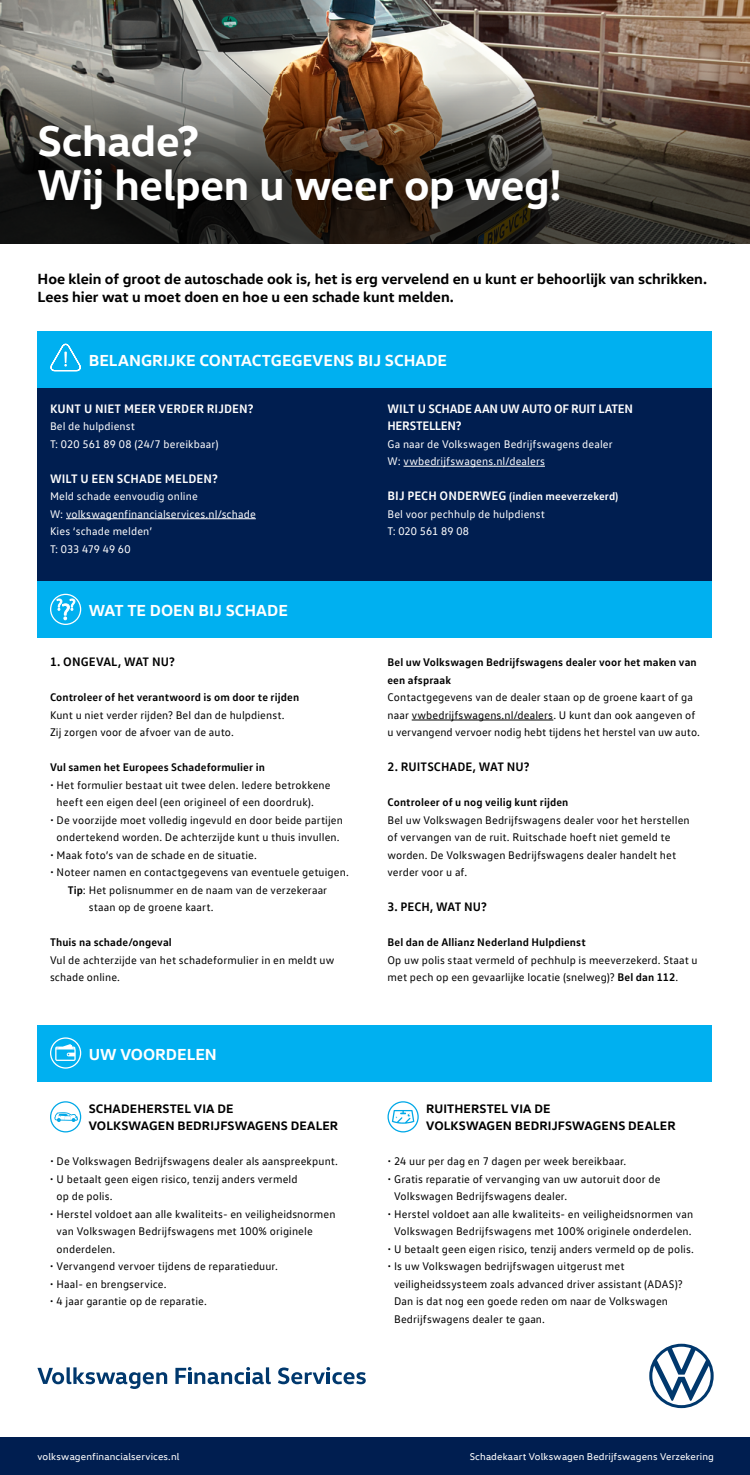
<style>
.page{position:relative;width:750px;height:1475px;background:#fff}
.page>*{position:absolute;margin:0;border:0;box-sizing:border-box;transform-origin:0 0}
.t1{font:700 43.75px/43.8px "VW Head";letter-spacing:-.005em;color:#fff}
.t2{font:700 16.25px "VW Head";color:#fff}
.t3{font:700 15px/17.5px "VW Head";color:#000}
.t4{font:700 12.5px/17.5px "VW Head";letter-spacing:.01em;color:#000}
.t5{font:700 12.5px "VW Text";letter-spacing:.005em;color:#000}
.t6{font:700 12.5px "VW Text";letter-spacing:.005em;color:#fff}
.t7{font:700 12.5px/17.5px "VW Text";letter-spacing:-.025em;color:#fff}
.t8{font:11.25px/17.5px "VW Text";letter-spacing:.01em;color:#000}
.t9{font:11.25px/17.5px "VW Text";letter-spacing:.01em;color:#fff}
.t10{font:700 11.25px/17.5px "VW Text";letter-spacing:.01em;color:#000}
.t11{font:10px "VW Head";letter-spacing:.015em;color:#fff}
.s1{font-weight:700}
.s2{font-weight:700;font-size:12.5px}
</style>
<div class="page">
<svg style="left:37px;top:1367px;width:130px;height:22px"></svg>
<svg style="left:175px;top:1367px;width:96px;height:17px"></svg>
<svg style="left:278px;top:1367px;width:88px;height:17px"></svg>
<svg style="left:649px;top:1344px;width:65px;height:64px"></svg>
<div style="left:0;top:1438px;width:750px;height:37px;background:#001e50"></div>
<img style="left:0;top:0;width:750px;height:65px">
<img style="left:0;top:65px;width:750px;height:179px">
<hr style="left:412px;top:720px;width:141px;height:1px;background:#000">
<div style="left:38px;top:388px;width:674px;height:193px;background:#001e50"></div>
<hr style="left:66px;top:518px;width:190px;height:1px;background:#fff">
<hr style="left:404px;top:466px;width:141px;height:1px;background:#fff">
<div style="left:38px;top:331px;width:674px;height:57px;background:#00b0f0"></div>
<svg style="left:50px;top:344px;width:31px;height:27px"></svg>
<div style="left:38px;top:581px;width:674px;height:57px;background:#00b0f0"></div>
<svg style="left:50px;top:594px;width:31px;height:31px"></svg>
<div style="left:38px;top:1025px;width:674px;height:56px;background:#00b0f0"></div>
<svg style="left:50px;top:1037px;width:31px;height:32px"></svg>
<svg style="left:50px;top:1101px;width:31px;height:31px"></svg>
<svg style="left:388px;top:1101px;width:31px;height:31px"></svg>
<h1 class="t1" style="left:38px;top:117px;width:526px">Schade?<br>Wij helpen u weer op weg!</h1>
<h3 class="t3" style="left:38px;top:270px;width:671px">Hoe klein of groot de autoschade ook is, het is erg vervelend en u kunt er behoorlijk van schrikken.<br>Lees hier wat u moet doen en hoe u een schade kunt melden.</h3>
<h2 class="t2" style="left:89px;top:350px;width:360px">BELANGRIJKE CONTACTGEGEVENS BIJ SCHADE</h2>
<p class="t6" style="left:50px;top:400px;width:205px">KUNT U NIET MEER VERDER RIJDEN?</p>
<p class="t9" style="left:50px;top:417px;width:170px">Bel de hulpdienst<br>T: 020 561 89 08 (24/7 bereikbaar)</p>
<p class="t6" style="left:50px;top:470px;width:169px">WILT U EEN SCHADE MELDEN?</p>
<p class="t9" style="left:50px;top:487px;width:207px">Meld schade eenvoudig online<br>W: volkswagenfinancialservices.nl/schade<br>Kies ‘schade melden’<br>T: 033 479 49 60</p>
<h2 class="t2" style="left:89px;top:600px;width:201px">WAT TE DOEN BIJ SCHADE</h2>
<p class="t5" style="left:50px;top:654px;width:126px">1. ONGEVAL, WAT NU?</p>
<p class="t10" style="left:50px;top:688px;width:251px">Controleer of het verantwoord is om door te rijden</p>
<p class="t8" style="left:50px;top:706px;width:236px">Kunt u niet verder rijden? Bel dan de hulpdienst.<br>Zij zorgen voor de afvoer van de auto.</p>
<p class="t10" style="left:50px;top:758px;width:216px">Vul samen het Europees Schadeformulier in</p>
<p class="t8" style="left:57px;top:776px;width:275px;text-indent:-7px">• Het formulier bestaat uit twee delen. Iedere betrokkene heeft een eigen deel (een origineel of een doordruk).</p>
<p class="t8" style="left:50px;top:811px;width:294px;text-align:center">• De voorzijde moet volledig ingevuld en door beide partijen ondertekend worden. De achterzijde kunt u thuis invullen.</p>
<p class="t8" style="left:50px;top:846px;width:208px">• Maak foto’s van de schade en de situatie.</p>
<p class="t8" style="left:50px;top:863px;width:300px">• Noteer namen en contactgegevens van eventuele getuigen.</p>
<p class="t8" style="left:68px;top:881px;width:261px"><span class="s1">Tip</span>: Het polisnummer en de naam van de verzekeraar</p>
<p class="t8" style="left:89px;top:898px;width:127px">staan op de groene kaart.</p>
<p class="t10" style="left:50px;top:933px;width:123px">Thuis na schade/ongeval</p>
<p class="t8" style="left:50px;top:951px;width:286px">Vul de achterzijde van het schadeformulier in en meldt uw schade online.</p>
<h2 class="t2" style="left:89px;top:1044px;width:130px">UW VOORDELEN</h2>
<p class="t4" style="left:89px;top:1099px;width:251px">SCHADEHERSTEL VIA DE<br>VOLKSWAGEN BEDRIJFSWAGENS DEALER</p>
<p class="t8" style="left:50px;top:1152px;width:290px">• De Volkswagen Bedrijfswagens dealer als aanspreekpunt.</p>
<p class="t8" style="left:57px;top:1170px;width:242px;text-indent:-7px">• U betaalt geen eigen risico, tenzij anders vermeld op de polis.</p>
<p class="t8" style="left:57px;top:1205px;width:280px;text-indent:-7px">• Herstel voldoet aan alle kwaliteits- en veiligheidsnormen van Volkswagen Bedrijfswagens met 100% originele onderdelen.</p>
<p class="t8" style="left:50px;top:1257px;width:229px">• Vervangend vervoer tijdens de reparatieduur.</p>
<p class="t8" style="left:50px;top:1275px;width:118px">• Haal- en brengservice.</p>
<p class="t8" style="left:50px;top:1292px;width:158px">• 4 jaar garantie op de reparatie.</p>
<p class="t7" style="left:388px;top:399px;width:247px">WILT U SCHADE AAN UW AUTO OF RUIT LATEN<br>HERSTELLEN?</p>
<p class="t9" style="left:388px;top:435px;width:227px">Ga naar de Volkswagen Bedrijfswagens dealer<br>W: vwbedrijfswagens.nl/dealers</p>
<p class="t9" style="left:387px;top:487px;width:232px"><span class="s2">BIJ PECH ONDERWEG</span> <span class="s1">(indien meeverzekerd)<br></span>Bel voor pechhulp de hulpdienst<br>T: 020 561 89 08</p>
<p class="t10" style="left:388px;top:653px;width:311px">Bel uw Volkswagen Bedrijfswagens dealer voor het maken van een afspraak</p>
<p class="t8" style="left:388px;top:688px;width:314px">Contactgegevens van de dealer staan op de groene kaart of ga naar vwbedrijfswagens.nl/dealers. U kunt dan ook aangeven of u vervangend vervoer nodig hebt tijdens het herstel van uw auto.</p>
<p class="t5" style="left:388px;top:759px;width:144px">2. RUITSCHADE, WAT NU?</p>
<p class="t10" style="left:388px;top:793px;width:182px">Controleer of u nog veilig kunt rijden</p>
<p class="t8" style="left:388px;top:811px;width:304px">Bel uw Volkswagen Bedrijfswagens dealer voor het herstellen of vervangen van de ruit. Ruitschade hoeft niet gemeld te worden. De Volkswagen Bedrijfswagens dealer handelt het verder voor u af.</p>
<p class="t5" style="left:388px;top:899px;width:101px">3. PECH, WAT NU?</p>
<p class="t10" style="left:388px;top:933px;width:200px">Bel dan de Allianz Nederland Hulpdienst</p>
<p class="t8" style="left:388px;top:951px;width:312px">Op uw polis staat vermeld of pechhulp is meeverzekerd. Staat u met pech op een gevaarlijke locatie (snelweg)? <span class="s1">Bel dan 112</span>.</p>
<p class="t4" style="left:426px;top:1099px;width:251px">RUITHERSTEL VIA DE<br>VOLKSWAGEN BEDRIJFSWAGENS DEALER</p>
<p class="t8" style="left:388px;top:1152px;width:240px">• 24 uur per dag en 7 dagen per week bereikbaar.</p>
<p class="t8" style="left:394px;top:1170px;width:268px;text-indent:-7px">• Gratis reparatie of vervanging van uw autoruit door de<br>Volkswagen Bedrijfswagens dealer.</p>
<p class="t8" style="left:388px;top:1205px;width:307px;text-align:center">• Herstel voldoet aan alle kwaliteits- en veiligheidsnormen van<br>Volkswagen Bedrijfswagens met 100% originele onderdelen.</p>
<p class="t8" style="left:388px;top:1240px;width:308px">• U betaalt geen eigen risico, tenzij anders vermeld op de polis.</p>
<p class="t8" style="left:394px;top:1257px;width:290px;text-indent:-7px">• Is uw Volkswagen bedrijfswagen uitgerust met veiligheidssysteem zoals advanced driver assistant (ADAS)?<br>Dan is dat nog een goede reden om naar de Volkswagen Bedrijfswagens dealer te gaan.</p>
<p class="t11" style="left:38px;top:1451px;width:143px">volkswagenfinancialservices.nl</p>
<p class="t11" style="left:470px;top:1451px;width:246px">Schadekaart Volkswagen Bedrijfswagens Verzekering</p>
</div>
